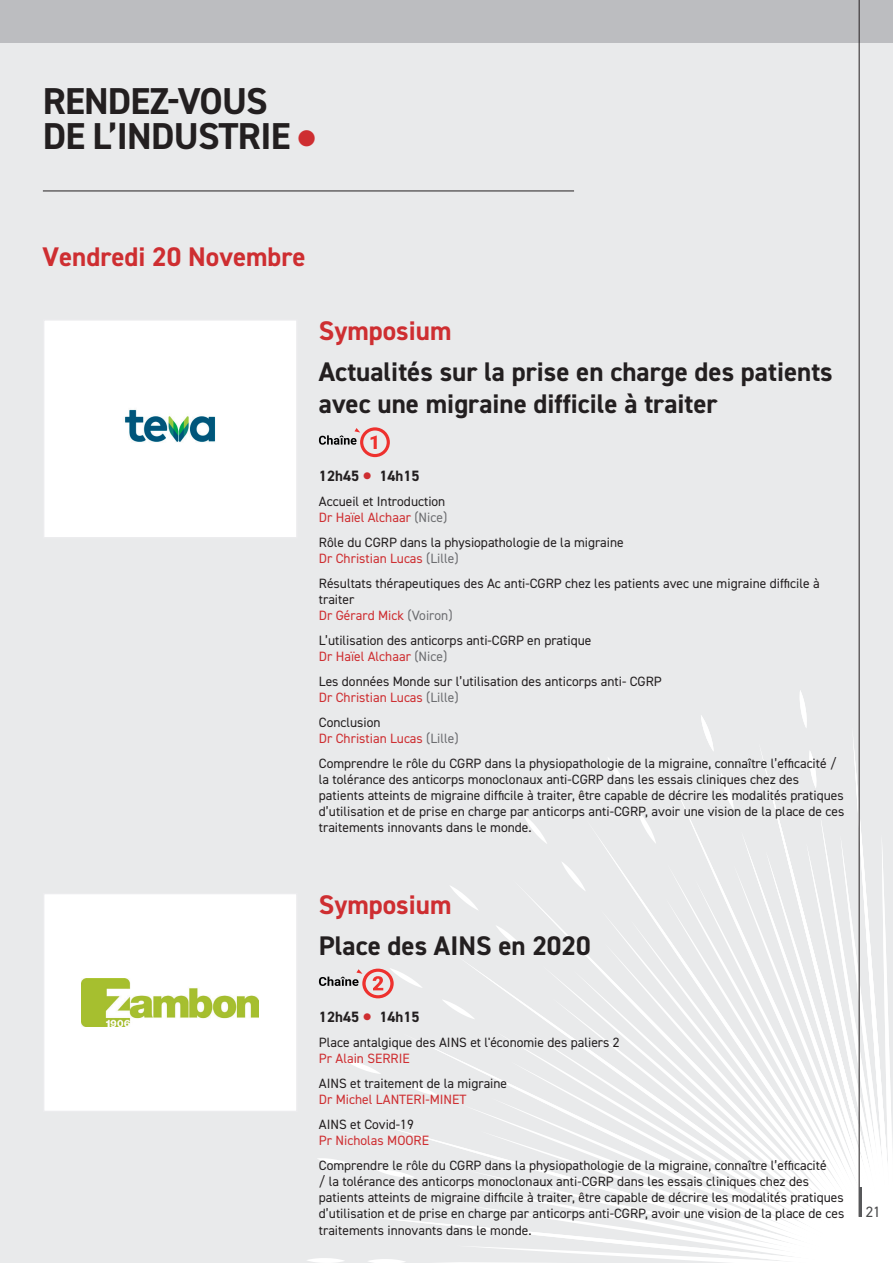
<style>
.page{position:relative;width:893px;height:1263px;background:#e9eaeb}
.page>*{position:absolute;margin:0;border:0;box-sizing:border-box;transform-origin:0 0}
.t1{font:700 37.5px/34.5px "DIN2014";letter-spacing:-.02em;color:#231f20}
.t2{font:700 36px "DIN2014";letter-spacing:-.02em;color:#231f20}
.t3{font:700 27px/32.4px "DIN2014";color:#231f20}
.t4{font:700 27px "DIN2014";color:#ce2e31}
.t5{font:700 15px "DIN2014";color:#231f20}
.t6{font:15px "DIN2014";color:#4b4c4d}
.t7{font:13.5px/16.2px "DIN2014";color:#231f20}
.t8{font:13.5px/16.2px "DIN2014";color:#ce2e31}
.s1{color:#ce2e31}
.s2{font-size:30px;color:#ce2e31}
.s3{color:#6c6d70}
.s4{color:#231f20}
</style>
<div class="page">
<div style="left:0;top:0;width:893px;height:43px;background:#bcbdc0"></div>
<hr style="left:859px;top:0;width:1px;height:1217px;background:#231f20">
<hr style="left:43px;top:191px;width:531px;height:1px;background:#231f20">
<div style="left:44px;top:320px;width:253px;height:218px;background:#fff"></div>
<img style="left:124px;top:409px;width:92px;height:33px">
<div style="left:43px;top:319px;width:255px;height:219px;border:2px solid #ececee"></div>
<svg style="left:319px;top:427px;width:71px;height:30px"></svg>
<div style="left:44px;top:893px;width:253px;height:218px;background:#fff"></div>
<img style="left:82px;top:978px;width:177px;height:49px">
<div style="left:43px;top:893px;width:255px;height:219px;border:2px solid #ececee"></div>
<svg style="left:307px;top:690px;width:586px;height:573px"></svg>
<h1 class="t1" style="left:43px;top:84px;width:274px">RENDEZ-VOUS<br>DE L’INDUSTRIE <span class="s1">●</span></h1>
<h2 class="t2" style="left:43px;top:95px;width:114px">TITRE <span class="s1">●</span></h2>
<h3 class="t4" style="left:43px;top:238px;width:265px">Vendredi 20 Novembre</h3>
<h3 class="t4" style="left:319px;top:313px;width:134px">Symposium</h3>
<h3 class="t3" style="left:319px;top:355px;width:515px">Actualités sur la prise en charge des patients avec une migraine difficile à traiter</h3>
<p class="t5" style="left:319px;top:466px;width:102px">12h45 <span class="s2">•</span> 14h15</p>
<p class="t7" style="left:319px;top:493px;width:130px">Accueil et Introduction<br><span class="s1">Dr Haïel Alchaar</span> <span class="s3">(Nice)</span></p>
<p class="t7" style="left:319px;top:534px;width:306px">Rôle du CGRP dans la physiopathologie de la migraine<br><span class="s1">Dr Christian Lucas</span> <span class="s3">(Lille)</span></p>
<p class="t7" style="left:319px;top:575px;width:502px">Résultats thérapeutiques des Ac anti-CGRP chez les patients avec une migraine difficile à traiter<br><span class="s1">Dr Gérard Mick</span> <span class="s3">(Voiron)</span></p>
<p class="t7" style="left:319px;top:632px;width:274px">L’utilisation des anticorps anti-CGRP en pratique<br><span class="s1">Dr Haïel Alchaar</span> <span class="s3">(Nice)</span></p>
<p class="t7" style="left:319px;top:673px;width:344px">Les données Monde sur l’utilisation des anticorps anti- CGRP<br><span class="s1">Dr Christian Lucas</span> <span class="s3">(Lille)</span></p>
<p class="t8" style="left:319px;top:714px;width:141px"><span class="s4">Conclusion<br></span>Dr Christian Lucas <span class="s3">(Lille)</span></p>
<p class="t7" style="left:319px;top:754px;width:527px">Comprendre le rôle du CGRP dans la physiopathologie de la migraine, connaître l’efficacité / la tolérance des anticorps monoclonaux anti-CGRP dans les essais cliniques chez des patients atteints de migraine difficile à traiter, être capable de décrire les modalités pratiques d’utilisation et de prise en charge par anticorps anti-CGRP, avoir une vision de la place de ces traitements innovants dans le monde.</p>
<h3 class="t4" style="left:319px;top:886px;width:134px">Symposium</h3>
<h3 class="t3" style="left:319px;top:929px;width:273px">Place des AINS en 2020</h3>
<p class="t5" style="left:319px;top:1007px;width:102px">12h45 <span class="s2">•</span> 14h15</p>
<p class="t7" style="left:319px;top:1034px;width:302px">Place antalgique des AINS et l'économie des paliers 2</p>
<p class="t8" style="left:319px;top:1050px;width:92px">Pr Alain SERRIE</p>
<p class="t7" style="left:319px;top:1075px;width:190px">AINS et traitement de la migraine</p>
<p class="t8" style="left:319px;top:1091px;width:149px">Dr Michel LANTERI-MINET</p>
<p class="t7" style="left:319px;top:1116px;width:96px">AINS et Covid-19</p>
<p class="t8" style="left:319px;top:1132px;width:112px">Pr Nicholas MOORE</p>
<p class="t7" style="left:319px;top:1157px;width:527px">Comprendre le rôle du CGRP dans la physiopathologie de la migraine, connaître l’efficacité<br>/ la tolérance des anticorps monoclonaux anti-CGRP dans les essais cliniques chez des patients atteints de migraine difficile à traiter, être capable de décrire les modalités pratiques d’utilisation et de prise en charge par anticorps anti-CGRP, avoir une vision de la place de ces traitements innovants dans le monde.</p>
<p class="t6" style="left:866px;top:1202px;width:16px">21</p>
</div>
